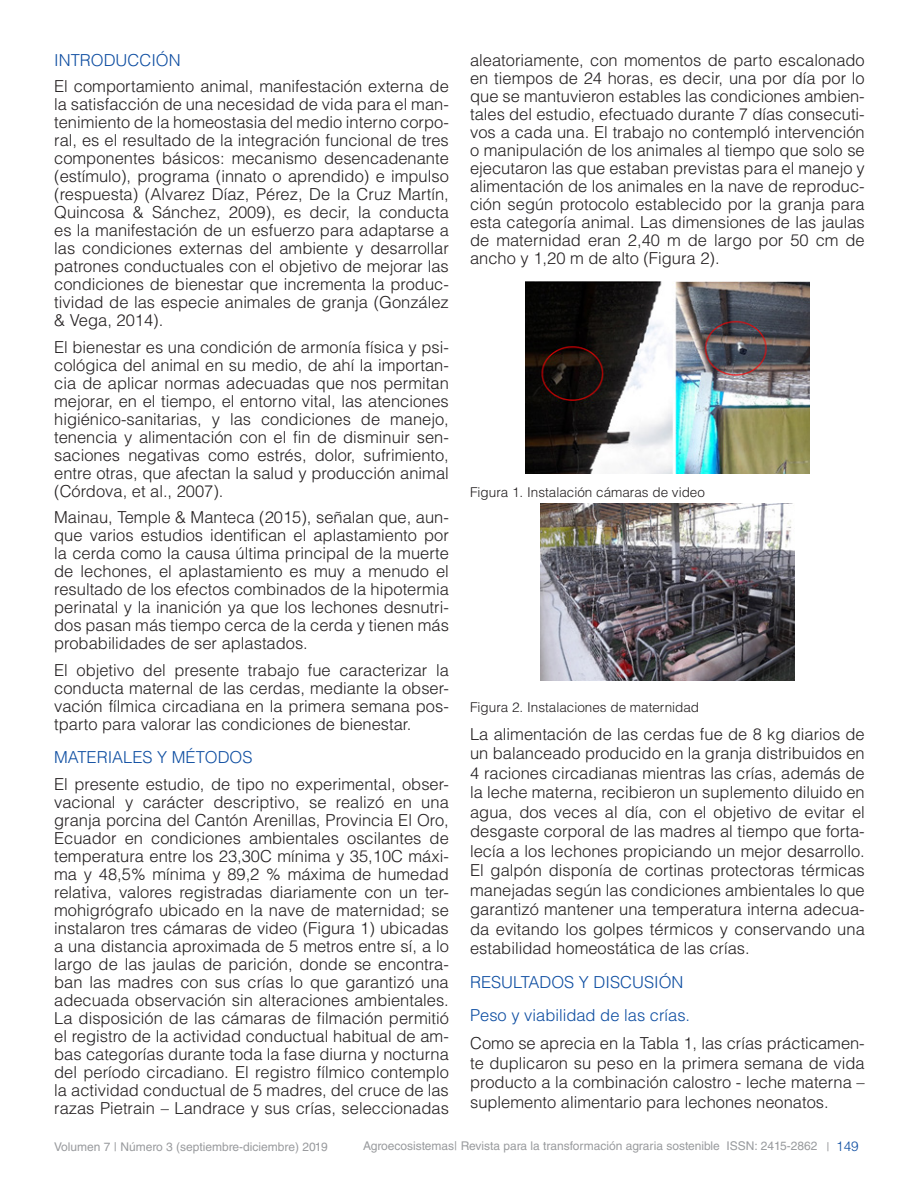
<style>
.page{position:relative;width:918px;height:1188px;background:#fff}
.page>*{position:absolute;margin:0;border:0;box-sizing:border-box;transform-origin:0 0}
.TEXTO{font:300 16.5px/18px "Helvetica LT Std";color:#231f20;text-align:justify}
.TITULOS_AZUL{font:300 16.5px "Helvetica LT Std";color:#0d4da1}
.pie_de_foto{font:300 13.5px "Helvetica LT Std";color:#231f20}
.t1{font:12px "Helvetica LT Std";color:#999b9e}
.s1{font-weight:300;font-size:13.5px;color:#0d4da1}
</style>
<div class="page">
<img style="left:526px;top:281px;width:283px;height:193px">
<img style="left:541px;top:504px;width:253px;height:177px">
<p class="TITULOS_AZUL" style="left:54px;top:50px;width:128px">INTRODUCCIÓN</p>
<p class="TEXTO" style="left:54px;top:77px;width:396px">El comportamiento animal, manifestación externa de la satisfacción de una necesidad de vida para el man&shy;tenimiento de la homeostasia del medio interno corpo&shy;ral, es el resultado de la integración funcional de tres componentes básicos: mecanismo desencadenante (estímulo), programa (innato o aprendido) e impulso (respuesta) (Alvarez Díaz, Pérez, De la Cruz Martín, Quincosa &amp; Sánchez, 2009), es decir, la conducta es la manifestación de un esfuerzo para adaptarse a las condiciones externas del ambiente y desarrollar patrones conductuales con el objetivo de mejorar las condiciones de bienestar que incrementa la produc&shy;tividad de las especie animales de granja (González &amp; Vega, 2014).</p>
<p class="TEXTO" style="left:54px;top:338px;width:396px">El bienestar es una condición de armonía física y psi&shy;cológica del animal en su medio, de ahí la importan&shy;cia de aplicar normas adecuadas que nos permitan mejorar, en el tiempo, el entorno vital, las atenciones higiénico-sanitarias, y las condiciones de manejo, tenencia y alimentación con el fin de disminuir sen&shy;saciones negativas como estrés, dolor, sufrimiento, entre otras, que afectan la salud y producción animal (Córdova, et al., 2007).</p>
<p class="TEXTO" style="left:54px;top:508px;width:396px">Mainau, Temple &amp; Manteca (2015), señalan que, aun&shy;que varios estudios identifican el aplastamiento por la cerda como la causa última principal de la muerte de lechones, el aplastamiento es muy a menudo el resultado de los efectos combinados de la hipotermia perinatal y la inanición ya que los lechones desnutri&shy;dos pasan más tiempo cerca de la cerda y tienen más probabilidades de ser aplastados.</p>
<p class="TEXTO" style="left:54px;top:661px;width:396px">El objetivo del presente trabajo fue caracterizar la conducta maternal de las cerdas, mediante la obser&shy;vación fílmica circadiana en la primera semana pos&shy;tparto para valorar las condiciones de bienestar.</p>
<p class="TITULOS_AZUL" style="left:54px;top:747px;width:200px">MATERIALES Y MÉTODOS</p>
<p class="TEXTO" style="left:54px;top:775px;width:396px">El presente estudio, de tipo no experimental, obser&shy;vacional y carácter descriptivo, se realizó en una granja porcina del Cantón Arenillas, Provincia El Oro, Ecuador en condiciones ambientales oscilantes de temperatura entre los 23,30C mínima y 35,10C máxi&shy;ma y 48,5% mínima y 89,2 % máxima de humedad relativa, valores registradas diariamente con un ter&shy;mohigrógrafo ubicado en la nave de maternidad; se instalaron tres cámaras de video (Figura 1) ubicadas a una distancia aproximada de 5 metros entre sí, a lo largo de las jaulas de parición, donde se encontra&shy;ban las madres con sus crías lo que garantizó una adecuada observación sin alteraciones ambientales.<br>La disposición de las cámaras de filmación permitió el registro de la actividad conductual habitual de am&shy;bas categorías durante toda la fase diurna y nocturna del período circadiano. El registro fílmico contemplo la actividad conductual de 5 madres, del cruce de las razas Pietrain – Landrace y sus crías, seleccionadas</p>
<p class="TEXTO" style="left:470px;top:51px;width:396px">aleatoriamente, con momentos de parto escalonado en tiempos de 24 horas, es decir, una por día por lo que se mantuvieron estables las condiciones ambien&shy;tales del estudio, efectuado durante 7 días consecuti&shy;vos a cada una. El trabajo no contempló intervención o manipulación de los animales al tiempo que solo se ejecutaron las que estaban previstas para el manejo y alimentación de los animales en la nave de reproduc&shy;ción según protocolo establecido por la granja para esta categoría animal. Las dimensiones de las jaulas de maternidad eran 2,40 m de largo por 50 cm de ancho y 1,20 m de alto (Figura 2).</p>
<p class="pie_de_foto" style="left:470px;top:484px;width:236px">Figura 1. Instalación cámaras de video</p>
<p class="pie_de_foto" style="left:470px;top:699px;width:231px">Figura 2. Instalaciones de maternidad</p>
<p class="TEXTO" style="left:470px;top:724px;width:396px;line-height:19.5px">La alimentación de las cerdas fue de 8 kg diarios de un balanceado producido en la granja distribuidos en 4 raciones circadianas mientras las crías, además de la leche materna, recibieron un suplemento diluido en agua, dos veces al día, con el objetivo de evitar el desgaste corporal de las madres al tiempo que forta&shy;lecía a los lechones propiciando un mejor desarrollo.<br>El galpón disponía de cortinas protectoras térmicas manejadas según las condiciones ambientales lo que garantizó mantener una temperatura interna adecua&shy;da evitando los golpes térmicos y conservando una estabilidad homeostática de las crías.</p>
<p class="TITULOS_AZUL" style="left:470px;top:972px;width:215px">RESULTADOS Y DISCUSIÓN</p>
<p class="TITULOS_AZUL" style="left:470px;top:1005px;width:222px">Peso y viabilidad de las crías.</p>
<p class="TEXTO" style="left:470px;top:1034px;width:396px;line-height:19.5px">Como se aprecia en la Tabla 1, las crías prácticamen&shy;te duplicaron su peso en la primera semana de vida producto a la combinación calostro - leche materna – suplemento alimentario para lechones neonatos.</p>
<p class="t1" style="left:54px;top:1139px;width:275px">Volumen 7 | Número 3 (septiembre-diciembre) 2019</p>
<p class="t1" style="left:363px;top:1139px;width:497px">Agroecosistemas| Revista para la transformación agraria sostenible ISSN: 2415-2862 | <span class="s1">149</span></p>
</div>
